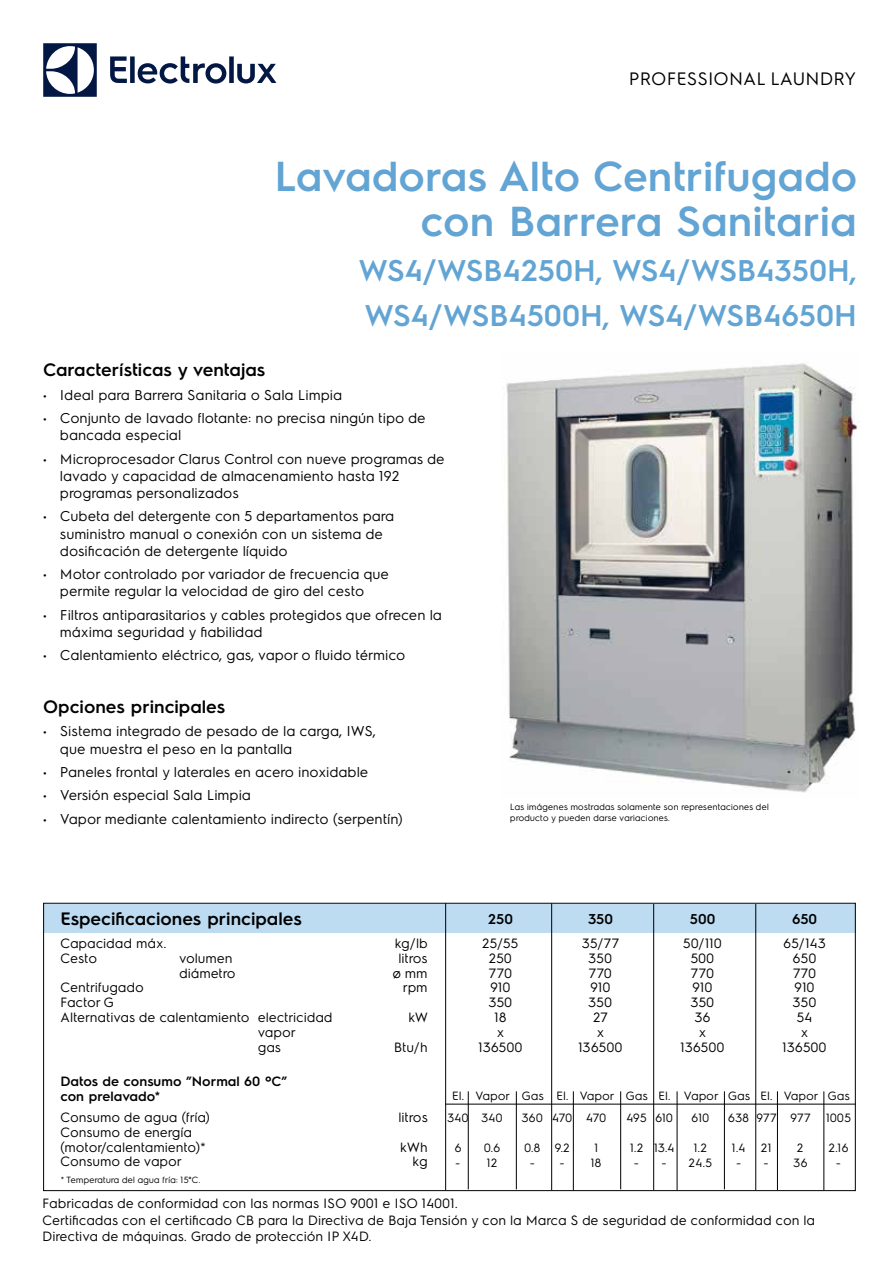
<style>
.page{position:relative;width:893px;height:1263px;background:#fff}
.page>*{position:absolute;margin:0;border:0;box-sizing:border-box;transform-origin:0 0}
.t1{font:600 42px/45px "Electrolux Sans";color:#62a4d3;text-align:right}
.t2{font:600 30px/45px "Electrolux Sans";color:#62a4d3}
.t3{font:600 18px "Electrolux Sans";color:#000}
.t4{font:18px "Electrolux Sans";color:#000}
.t5{font:14.25px/17.1px "Electrolux Sans";color:#000}
.t6{font:600 14.25px "Electrolux Sans";color:#000}
.t7{font:13.5px/14.9px "Electrolux Sans";color:#000}
.t8{font:600 13.5px/14.9px "Electrolux Sans";color:#000}
.t9{font:12px "Electrolux Sans";color:#000}
.t10{font:12px "Electrolux Sans";letter-spacing:-.03em;color:#000}
.t11{font:9px/10.8px "Electrolux Sans";color:#000}
</style>
<div class="page">
<svg style="left:43px;top:43px;width:54px;height:54px"></svg>
<svg style="left:110px;top:56px;width:166px;height:28px"></svg>
<div style="left:44px;top:903px;width:811px;height:29px;background:#bddbf1"></div>
<img style="left:506px;top:363px;width:354px;height:430px">
<hr style="left:445px;top:1104px;width:411px;height:1px;background:#000">
<hr style="left:468px;top:1091px;width:1px;height:98px;background:#000">
<hr style="left:516px;top:1091px;width:1px;height:98px;background:#000">
<hr style="left:573px;top:1091px;width:1px;height:99px;background:#000">
<hr style="left:620px;top:1091px;width:1px;height:98px;background:#000">
<hr style="left:677px;top:1091px;width:1px;height:99px;background:#000">
<hr style="left:724px;top:1091px;width:1px;height:98px;background:#000">
<hr style="left:777px;top:1091px;width:1px;height:99px;background:#000">
<hr style="left:823px;top:1091px;width:1px;height:99px;background:#000">
<hr style="left:551px;top:903px;width:1px;height:287px;background:#000">
<hr style="left:755px;top:904px;width:1px;height:286px;background:#000">
<hr style="left:653px;top:904px;width:1px;height:286px;background:#000">
<hr style="left:445px;top:903px;width:1px;height:287px;background:#000">
<p class="t4" style="left:629px;top:66px;width:229px">PROFESSIONAL LAUNDRY</p>
<h1 class="t1" style="left:275px;top:151px;width:584px">Lavadoras Alto Centrifugado con Barrera Sanitaria</h1>
<h2 class="t2" style="left:358px;top:246px;width:500px">WS4/WSB4250H, WS4/WSB4350H,<br>WS4/WSB4500H, WS4/WSB4650H</h2>
<p class="t3" style="left:43px;top:357px;width:224px">Características y ventajas</p>
<p class="t5" style="left:43px;top:385px;width:301px">• Ideal para Barrera Sanitaria o Sala Limpia</p>
<p class="t5" style="left:60px;top:409px;width:367px;text-indent:-17px">• Conjunto de lavado flotante: no precisa ningún tipo de bancada especial</p>
<p class="t5" style="left:60px;top:449px;width:386px;text-indent:-17px">• Microprocesador Clarus Control con nueve programas de lavado y capacidad de almacenamiento hasta 192 programas personalizados</p>
<p class="t5" style="left:60px;top:507px;width:336px;text-indent:-17px">• Cubeta del detergente con 5 departamentos para suministro manual o conexión con un sistema de dosificación de detergente líquido</p>
<p class="t5" style="left:43px;top:565px;width:347px;text-align:center">• Motor controlado por variador de frecuencia que permite regular la velocidad de giro del cesto</p>
<p class="t5" style="left:60px;top:605px;width:384px;text-indent:-17px">• Filtros antiparasitarios y cables protegidos que ofrecen la máxima seguridad y fiabilidad</p>
<p class="t5" style="left:43px;top:646px;width:364px">• Calentamiento eléctrico, gas, vapor o fluido térmico</p>
<p class="t3" style="left:43px;top:694px;width:184px">Opciones principales</p>
<p class="t5" style="left:60px;top:722px;width:318px;text-indent:-17px">• Sistema integrado de pesado de la carga, IWS, que muestra el peso en la pantalla</p>
<p class="t5" style="left:43px;top:762px;width:327px">• Paneles frontal y laterales en acero inoxidable</p>
<p class="t5" style="left:43px;top:786px;width:210px">• Versión especial Sala Limpia</p>
<p class="t5" style="left:43px;top:809px;width:361px">• Vapor mediante calentamiento indirecto (serpentín)</p>
<p class="t3" style="left:60px;top:906px;width:243px">Especificaciones principales</p>
<p class="t7" style="left:60px;top:935px;width:108px">Capacidad máx.</p>
<p class="t7" style="left:395px;top:935px;width:34px">kg/lb</p>
<p class="t7" style="left:60px;top:950px;width:39px">Cesto</p>
<p class="t7" style="left:179px;top:950px;width:55px">volumen</p>
<p class="t7" style="left:399px;top:950px;width:31px">litros</p>
<p class="t7" style="left:179px;top:964px;width:58px">diámetro</p>
<p class="t7" style="left:393px;top:964px;width:37px">ø mm</p>
<p class="t7" style="left:60px;top:979px;width:85px">Centrifugado</p>
<p class="t7" style="left:403px;top:979px;width:26px">rpm</p>
<p class="t7" style="left:60px;top:994px;width:274px">Factor G<br>Alternativas de calentamiento electricidad</p>
<p class="t7" style="left:409px;top:1009px;width:21px">kW</p>
<p class="t7" style="left:258px;top:1024px;width:39px">vapor gas</p>
<p class="t7" style="left:394px;top:1039px;width:35px">Btu/h</p>
<p class="t11" style="left:510px;top:801px;width:260px">Las imágenes mostradas solamente son representaciones del producto y pueden darse variaciones.</p>
<p class="t6" style="left:488px;top:909px;width:26px">250</p>
<p class="t6" style="left:588px;top:909px;width:26px">350</p>
<p class="t6" style="left:690px;top:909px;width:27px">500</p>
<p class="t6" style="left:792px;top:909px;width:26px">650</p>
<p class="t7" style="left:483px;top:935px;width:38px">25/55</p>
<p class="t7" style="left:582px;top:935px;width:39px">35/77</p>
<p class="t7" style="left:683px;top:935px;width:41px">50/110</p>
<p class="t7" style="left:784px;top:935px;width:44px">65/143</p>
<p class="t7" style="left:489px;top:950px;width:25px">250</p>
<p class="t7" style="left:589px;top:950px;width:25px">350</p>
<p class="t7" style="left:691px;top:950px;width:25px">500</p>
<p class="t7" style="left:793px;top:950px;width:25px">650</p>
<p class="t7" style="left:489px;top:964px;width:25px">770</p>
<p class="t7" style="left:589px;top:964px;width:25px">770</p>
<p class="t7" style="left:691px;top:964px;width:25px">770</p>
<p class="t7" style="left:793px;top:964px;width:25px">770</p>
<p class="t7" style="left:490px;top:979px;width:22px">910</p>
<p class="t7" style="left:590px;top:979px;width:22px">910</p>
<p class="t7" style="left:692px;top:979px;width:22px">910</p>
<p class="t7" style="left:794px;top:979px;width:22px">910</p>
<p class="t7" style="left:489px;top:994px;width:25px">350</p>
<p class="t7" style="left:589px;top:994px;width:25px">350</p>
<p class="t7" style="left:691px;top:994px;width:25px">350</p>
<p class="t7" style="left:793px;top:994px;width:25px">350</p>
<p class="t7" style="left:494px;top:1009px;width:14px">18</p>
<p class="t7" style="left:593px;top:1009px;width:16px">27</p>
<p class="t7" style="left:695px;top:1009px;width:18px">36</p>
<p class="t7" style="left:797px;top:1009px;width:18px">54</p>
<p class="t7" style="left:497px;top:1024px;width:9px">x</p>
<p class="t7" style="left:597px;top:1024px;width:9px">x</p>
<p class="t7" style="left:699px;top:1024px;width:9px">x</p>
<p class="t7" style="left:801px;top:1024px;width:9px">x</p>
<p class="t7" style="left:478px;top:1039px;width:46px">136500</p>
<p class="t7" style="left:578px;top:1039px;width:46px">136500</p>
<p class="t7" style="left:680px;top:1039px;width:46px">136500</p>
<p class="t7" style="left:782px;top:1039px;width:46px">136500</p>
<p class="t8" style="left:60px;top:1073px;width:228px">Datos de consumo ”Normal 60 ºC” con prelavado*</p>
<p class="t7" style="left:60px;top:1109px;width:151px">Consumo de agua (fría)</p>
<p class="t7" style="left:399px;top:1109px;width:31px">litros</p>
<p class="t7" style="left:60px;top:1124px;width:147px">Consumo de energía (motor/calentamiento)*</p>
<p class="t7" style="left:400px;top:1138px;width:29px">kWh</p>
<p class="t7" style="left:60px;top:1153px;width:123px">Consumo de vapor</p>
<p class="t7" style="left:413px;top:1153px;width:16px">kg</p>
<p class="t11" style="left:61px;top:1174px;width:142px">* Temperatura del agua fría: 15°C.</p>
<p class="t9" style="left:452px;top:1087px;width:400px">El. Vapor Gas El. Vapor Gas El. Vapor Gas El. Vapor Gas</p>
<p class="t9" style="left:447px;top:1109px;width:57px">340 340</p>
<p class="t10" style="left:522px;top:1109px;width:86px">360 470 470</p>
<p class="t9" style="left:626px;top:1109px;width:49px">495 610</p>
<p class="t9" style="left:692px;top:1109px;width:19px">610</p>
<p class="t9" style="left:728px;top:1109px;width:84px">638 977 977</p>
<p class="t9" style="left:826px;top:1109px;width:27px">1005</p>
<p class="t9" style="left:455px;top:1139px;width:9px">6</p>
<p class="t9" style="left:484px;top:1139px;width:18px">0.6</p>
<p class="t9" style="left:525px;top:1139px;width:47px">0.8 9.2</p>
<p class="t9" style="left:594px;top:1139px;width:6px">1</p>
<p class="t9" style="left:630px;top:1139px;width:46px">1.2 13.4</p>
<p class="t9" style="left:694px;top:1139px;width:15px">1.2</p>
<p class="t9" style="left:732px;top:1139px;width:15px">1.4</p>
<p class="t9" style="left:761px;top:1139px;width:12px">21</p>
<p class="t9" style="left:797px;top:1139px;width:8px">2</p>
<p class="t9" style="left:829px;top:1139px;width:22px">2.16</p>
<p class="t9" style="left:456px;top:1154px;width:43px">- 12</p>
<p class="t9" style="left:530px;top:1154px;width:36px">- -</p>
<p class="t9" style="left:591px;top:1154px;width:13px">18</p>
<p class="t9" style="left:634px;top:1154px;width:34px">- -</p>
<p class="t9" style="left:689px;top:1154px;width:25px">24.5</p>
<p class="t9" style="left:736px;top:1154px;width:34px">- -</p>
<p class="t9" style="left:793px;top:1154px;width:16px">36</p>
<p class="t9" style="left:836px;top:1154px;width:7px">-</p>
<p class="t7" style="left:43px;top:1195px;width:774px;line-height:16.2px">Fabricadas de conformidad con las normas ISO 9001 e ISO 14001.<br>Certificadas con el certificado CB para la Directiva de Baja Tensión y con la Marca S de seguridad de conformidad con la<br>Directiva de máquinas. Grado de protección IP X4D.</p>
</div>
